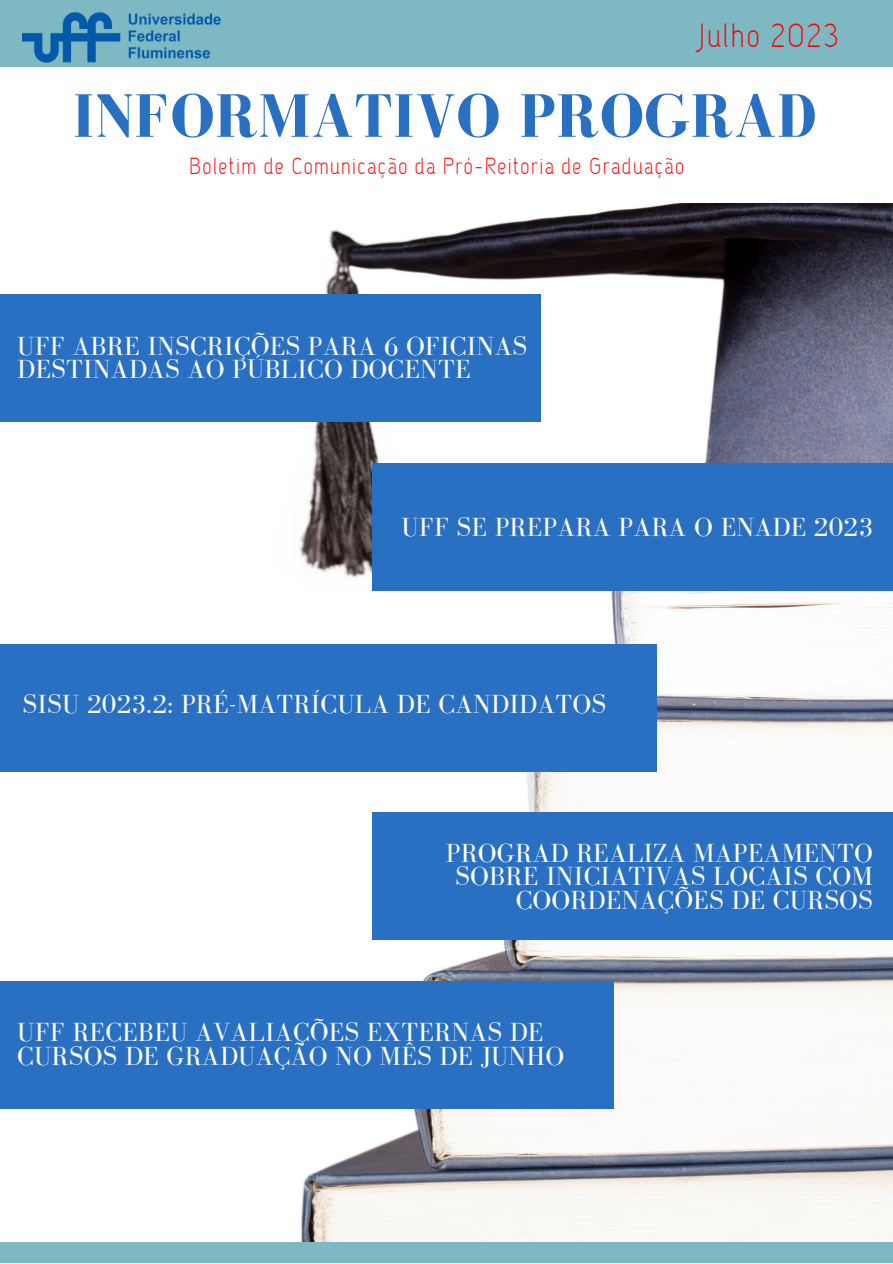
<style>
.page{position:relative;width:893px;height:1264px;background:#fff}
.page>*{position:absolute;margin:0;border:0;box-sizing:border-box;transform-origin:0 0}
.t1{font:700 63px "Bodoni FLF";letter-spacing:.01em;color:#2a70c2}
.t2{font:33.45px "Capsuula";letter-spacing:.06em;color:#f00}
.t3{font:27px/23.5px "Bodoni FLF";letter-spacing:.01em;color:#fff}
.t4{font:23.1px "Capsuula";letter-spacing:.06em;color:#f00}
</style>
<div class="page">
<div style="left:0;top:1229px;width:892px;height:33px;background:#7eb9c3"></div>
<img style="left:0;top:203px;width:892px;height:1038px">
<div style="left:0;top:0;width:892px;height:67px;background:#7eb9c3"></div>
<img style="left:23px;top:12px;width:198px;height:51px">
<div style="left:0;top:294px;width:541px;height:127px;background:#2a70c2"></div>
<div style="left:372px;top:463px;width:520px;height:127px;background:#2a70c2"></div>
<div style="left:0;top:644px;width:657px;height:127px;background:#2a70c2"></div>
<div style="left:372px;top:812px;width:520px;height:127px;background:#2a70c2"></div>
<div style="left:0;top:981px;width:613px;height:127px;background:#2a70c2"></div>
<p class="t2" style="left:699px;top:16px;width:141px">Julho 2023</p>
<p class="t1" style="left:72px;top:82px;width:745px">INFORMATIVO PROGRAD</p>
<p class="t4" style="left:189px;top:153px;width:496px">Boletim de Comunicação da Pró-Reitoria de Graduação</p>
<p class="t3" style="left:17px;top:333px;width:511px">UFF ABRE INSCRIÇÕES PARA 6 OFICINAS<br>DESTINADAS AO PÚBLICO DOCENTE</p>
<p class="t3" style="left:401px;top:515px;width:473px">UFF SE PREPARA PARA O ENADE 2023</p>
<p class="t3" style="left:23px;top:692px;width:585px">SISU 2023.2: PRÉ-MATRÍCULA DE CANDIDATOS</p>
<p class="t3" style="left:446px;top:840px;width:428px;text-align:right">PROGRAD REALIZA MAPEAMENTO<br>SOBRE INICIATIVAS LOCAIS COM<br>COORDENAÇÕES DE CURSOS</p>
<p class="t3" style="left:17px;top:1020px;width:548px">UFF RECEBEU AVALIAÇÕES EXTERNAS DE<br>CURSOS DE GRADUAÇÃO NO MÊS DE JUNHO</p>
</div>
